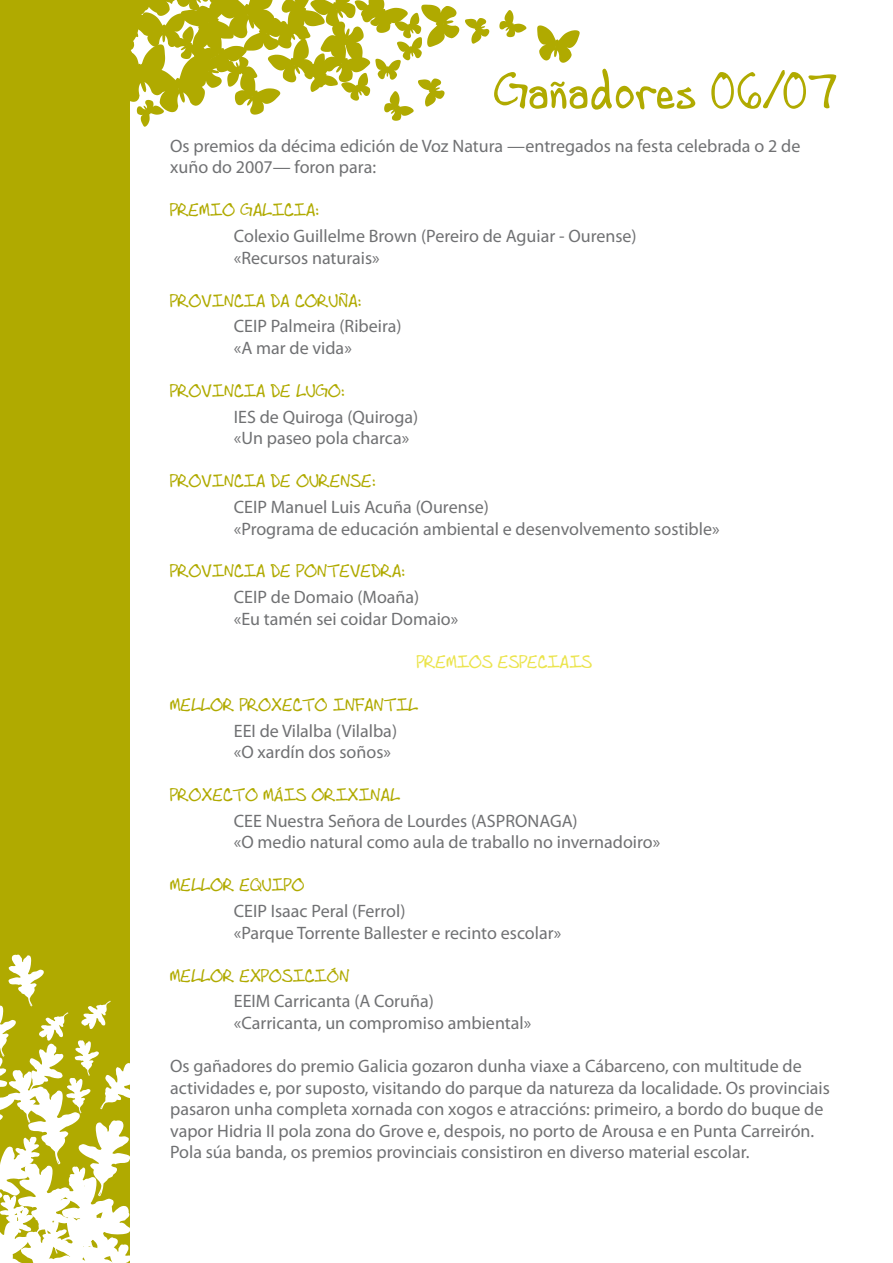
<style>
.page{position:relative;width:893px;height:1263px;background:#fff}
.page>*{position:absolute;margin:0;border:0;box-sizing:border-box;transform-origin:0 0}
.t1{font:51px "Andrew Script";color:#b0aa00}
.t2{font:18px/21.6px "Myriad Pro";color:#707173}
.t3{font:18px "Andrew Script";color:#b0aa00}
.t4{font:18px "Andrew Script";color:#ebe44d}
</style>
<div class="page">
<div style="left:0;top:0;width:129px;height:1263px;background:#b0aa00"></div>
<svg style="left:499px;top:10px;width:27px;height:27px"></svg>
<svg style="left:465px;top:18px;width:24px;height:26px"></svg>
<svg style="left:129px;top:0;width:330px;height:127px"></svg>
<svg style="left:537px;top:25px;width:43px;height:38px"></svg>
<svg style="left:0;top:954px;width:130px;height:309px"></svg>
<h1 class="t1" style="left:494px;top:61px;width:346px">Gañadores 06/07</h1>
<p class="t2" style="left:170px;top:135px;width:632px">Os premios da décima edición de Voz Natura —entregados na festa celebrada o 2 de xuño do 2007— foron para:</p>
<p class="t3" style="left:170px;top:199px;width:151px">PREMIO GALICIA:</p>
<p class="t2" style="left:234px;top:225px;width:404px">Colexio Guillelme Brown (Pereiro de Aguiar - Ourense) «Recursos naturais»</p>
<p class="t3" style="left:170px;top:290px;width:193px">PROVINCIA DA CORUÑA:</p>
<p class="t2" style="left:234px;top:315px;width:169px">CEIP Palmeira (Ribeira) «A mar de vida»</p>
<p class="t3" style="left:170px;top:380px;width:176px">PROVINCIA DE LUGO:</p>
<p class="t2" style="left:234px;top:406px;width:186px">IES de Quiroga (Quiroga) «Un paseo pola charca»</p>
<p class="t3" style="left:170px;top:470px;width:207px">PROVINCIA DE OURENSE:</p>
<p class="t2" style="left:234px;top:496px;width:487px">CEIP Manuel Luis Acuña (Ourense)<br>«Programa de educación ambiental e desenvolvemento sostible»</p>
<p class="t3" style="left:170px;top:561px;width:237px">PROVINCIA DE PONTEVEDRA:</p>
<p class="t2" style="left:234px;top:586px;width:226px">CEIP de Domaio (Moaña)<br>«Eu tamén sei coidar Domaio»</p>
<p class="t4" style="left:417px;top:651px;width:177px">PREMIOS ESPECIAIS</p>
<p class="t3" style="left:170px;top:694px;width:250px">MELLOR PROXECTO INFANTIL</p>
<p class="t2" style="left:234px;top:719px;width:165px">EEI de Vilalba (Vilalba) «O xardín dos soños»</p>
<p class="t3" style="left:170px;top:784px;width:231px">PROXECTO MÁIS ORIXINAL</p>
<p class="t2" style="left:234px;top:810px;width:428px">CEE Nuestra Señora de Lourdes (ASPRONAGA)<br>«O medio natural como aula de traballo no invernadoiro»</p>
<p class="t3" style="left:170px;top:874px;width:136px">MELLOR EQUIPO</p>
<p class="t2" style="left:234px;top:900px;width:329px">CEIP Isaac Peral (Ferrol)<br>«Parque Torrente Ballester e recinto escolar»</p>
<p class="t3" style="left:170px;top:965px;width:181px">MELLOR EXPOSICIÓN</p>
<p class="t2" style="left:234px;top:990px;width:299px">EEIM Carricanta (A Coruña)<br>«Carricanta, un compromiso ambiental»</p>
<p class="t2" style="left:170px;top:1055px;width:661px">Os gañadores do premio Galicia gozaron dunha viaxe a Cábarceno, con multitude de actividades e, por suposto, visitando do parque da natureza da localidade. Os provinciais pasaron unha completa xornada con xogos e atraccións: primeiro, a bordo do buque de vapor Hidria II pola zona do Grove e, despois, no porto de Arousa e en Punta Carreirón.<br>Pola súa banda, os premios provinciais consistiron en diverso material escolar.</p>
</div>
